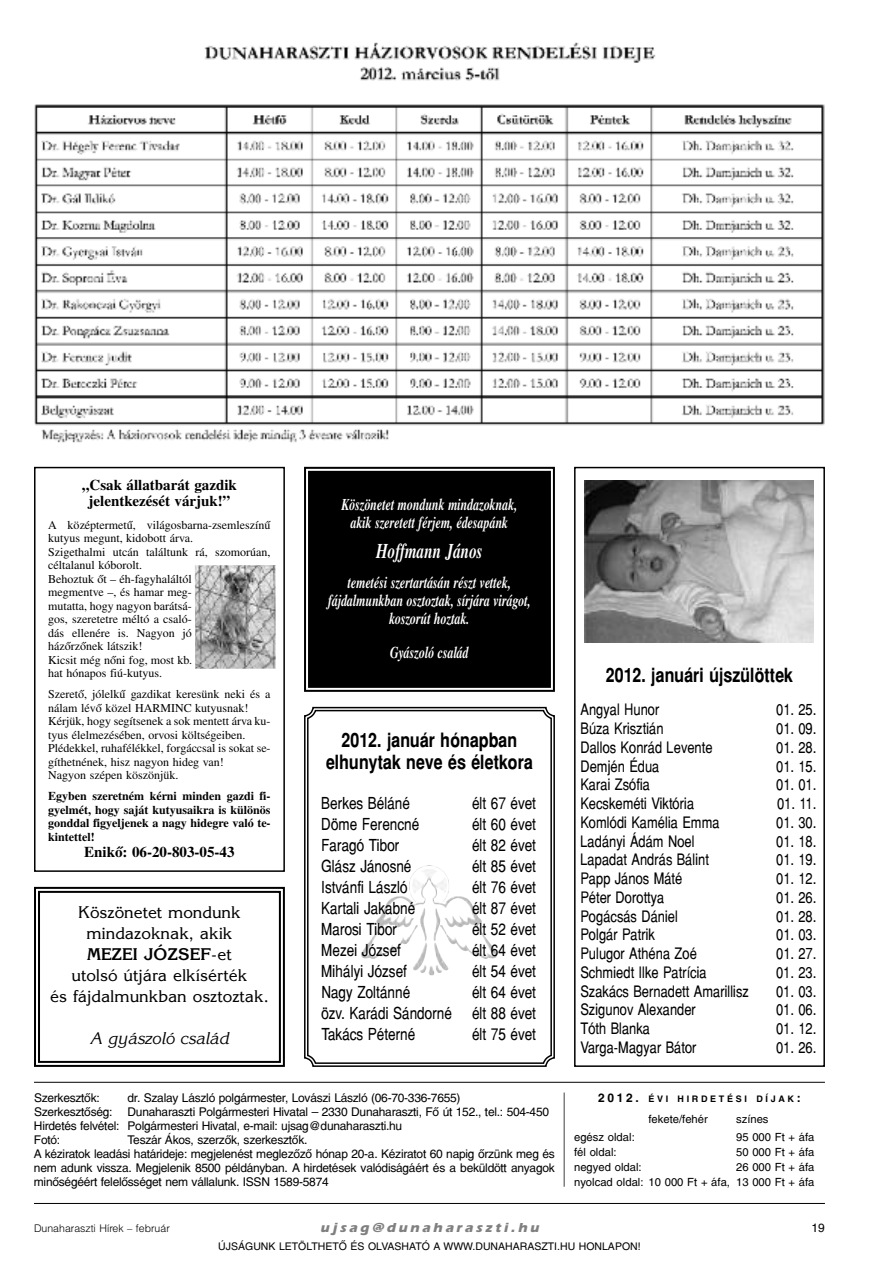
<style>
.page{position:relative;width:893px;height:1263px;background:#fff}
.page>*{position:absolute;margin:0;border:0;box-sizing:border-box;transform-origin:0 0}
.t1{font:italic 700 21px "H Times Cond 72";color:#fff}
.t2{font:700 19.5px/22.5px "H Switzerland Narrow";color:#000;text-align:center}
.t3{font:16.5px/21px "H Switzerland Narrow";color:#000;text-align:justify}
.t4{font:italic 700 16.5px/18px "H Times Cond 72";color:#fff;text-align:center}
.t5{font:16.5px/21px "H Korinna";color:#000;text-align:center}
.t6{font:italic 16.5px "H Korinna";color:#000}
.t7{font:15.75px "H Switzerland Narrow";color:#000}
.t8{font:700 15px/16.5px "H Times";color:#000;text-align:center}
.t9{font:italic 700 13.5px "H Erie";color:#808080}
.t10{font:12px/13.5px "H Times";color:#000}
.t11{font:12px/14.1px "H Switzerland";letter-spacing:-.02em;color:#000}
.t12{font:700 12px/13.5px "H Times";color:#000;text-align:justify}
.t13{font:11.25px/15px "H Switzerland";color:#000;text-align:right}
.t14{font:10.5px "H Switzerland";color:#000}
.t15{font:300 10.5px "H Switzerland";color:#000}
.t16{font:700 9px "H Switzerland";letter-spacing:.295em;color:#000}
.s1{font-weight:700}
.s2{font-size:12px}
</style>
<div class="page">
<hr style="left:34px;top:1203px;width:791px;height:1px;background:#000">
<hr style="left:563px;top:1092px;width:2px;height:95px;background:#808080">
<hr style="left:34px;top:1082px;width:791px;height:1px;background:#000">
<div style="left:34px;top:887px;width:251px;height:180px;border:2px solid #000"></div>
<div style="left:38px;top:891px;width:243px;height:172px;border:2px solid #000"></div>
<div style="left:310px;top:473px;width:239px;height:213px;background:#000"></div>
<div style="left:304px;top:467px;width:251px;height:225px;border:2px solid #000"></div>
<div style="left:308px;top:471px;width:243px;height:217px;border:2px solid #000"></div>
<svg style="left:304px;top:706px;width:251px;height:361px;background:#585858"></svg>
<svg style="left:306px;top:709px;width:247px;height:356px"></svg>
<div style="left:574px;top:467px;width:251px;height:600px;border:2px solid #000"></div>
<img style="left:584px;top:480px;width:230px;height:162px">
<div style="left:34px;top:467px;width:251px;height:405px;border:2px solid #000"></div>
<img style="left:195px;top:565px;width:81px;height:104px">
<img style="left:34px;top:42px;width:791px;height:401px">
<p class="t8" style="left:82px;top:476px;width:156px">„Csak állatbarát gazdik jelentkezését várjuk!”</p>
<p class="t10" style="left:48px;top:518px;width:224px">A középtermetû, világosbarna-zsemleszínû kutyus megunt, kidobott árva.<br>Szigethalmi utcán találtunk rá, szomorúan, céltalanul kóborolt.<br>Behoztuk õt – éh-fagyhaláltól<br>megmentve –, és hamar meg-<br>mutatta, hogy nagyon barátsá-<br>gos, szeretetre méltó a csaló-<br>dás ellenére is. Nagyon jó<br>házõrzõnek látszik!<br>Kicsit még nõni fog, most kb.<br>hat hónapos fiú-kutyus.</p>
<p class="t10" style="left:48px;top:687px;width:224px">Szeretõ, jólelkû gazdikat keresünk neki és a nálam lévõ közel HARMINC kutyusnak!<br>Kérjük, hogy segítsenek a sok mentett árva ku&shy;tyus élelmezésében, orvosi költségeiben.<br>Plédekkel, ruhafélékkel, forgáccsal is sokat se&shy;gíthetnének, hisz nagyon hideg van!<br>Nagyon szépen köszönjük.</p>
<p class="t12" style="left:48px;top:789px;width:224px">Egyben szeretném kérni minden gazdi fi&shy;gyelmét, hogy saját kutyusaikra is különös gonddal figyeljenek a nagy hidegre való te&shy;kintettel!</p>
<p class="t8" style="left:84px;top:844px;width:152px">Enikõ: 06-20-803-05-43</p>
<h3 class="t5" style="left:50px;top:902px;width:220px">Köszönetet mondunk mindazoknak, akik<br><span class="s1">MEZEI JÓZSEF</span>-et<br>utolsó útjára elkísérték<br>és fájdalmunkban osztoztak.</h3>
<h3 class="t6" style="left:90px;top:1029px;width:141px">A gyászoló család</h3>
<h3 class="t4" style="left:342px;top:496px;width:177px">Köszönetet mondunk mindazoknak, akik szeretett férjem, édesapánk</h3>
<h1 class="t1" style="left:376px;top:539px;width:108px">Hoffmann János</h1>
<h3 class="t4" style="left:328px;top:574px;width:204px">temetési szertartásán részt vettek, fájdalmunkban osztoztak, sírjára virágot, koszorút hoztak.</h3>
<h3 class="t4" style="left:390px;top:643px;width:80px">Gyászoló család</h3>
<h2 class="t2" style="left:326px;top:728px;width:208px">2012. január hónapban elhunytak neve és életkora</h2>
<h3 class="t3" style="left:321px;top:792px;width:90px">Berkes Béláné</h3>
<h3 class="t3" style="left:472px;top:792px;width:66px">élt 67 évet</h3>
<h3 class="t3" style="left:321px;top:813px;width:99px">Döme Ferencné</h3>
<h3 class="t3" style="left:472px;top:813px;width:66px">élt 60 évet</h3>
<h3 class="t3" style="left:321px;top:834px;width:80px">Faragó Tibor</h3>
<h3 class="t3" style="left:472px;top:834px;width:66px">élt 82 évet</h3>
<h3 class="t3" style="left:321px;top:855px;width:92px">Glász Jánosné</h3>
<h3 class="t3" style="left:472px;top:855px;width:66px">élt 85 évet</h3>
<h3 class="t3" style="left:321px;top:876px;width:88px">Istvánfi László</h3>
<h3 class="t3" style="left:472px;top:876px;width:66px">élt 76 évet</h3>
<h3 class="t3" style="left:321px;top:897px;width:96px">Kartali Jakabné</h3>
<h3 class="t3" style="left:472px;top:897px;width:66px">élt 87 évet</h3>
<h3 class="t3" style="left:321px;top:918px;width:77px">Marosi Tibor</h3>
<h3 class="t3" style="left:472px;top:918px;width:66px">élt 52 évet</h3>
<h3 class="t3" style="left:321px;top:939px;width:81px">Mezei József</h3>
<h3 class="t3" style="left:472px;top:939px;width:66px">élt 64 évet</h3>
<h3 class="t3" style="left:321px;top:960px;width:87px">Mihályi József</h3>
<h3 class="t3" style="left:472px;top:960px;width:66px">élt 54 évet</h3>
<h3 class="t3" style="left:321px;top:981px;width:90px">Nagy Zoltánné</h3>
<h3 class="t3" style="left:321px;top:981px;width:216px;text-indent:151px">élt 64 évet özv. Karádi Sándorné élt 88 évet Takács Péterné</h3>
<h3 class="t3" style="left:472px;top:1023px;width:66px">élt 75 évet</h3>
<p class="t11" style="left:34px;top:1090px;width:517px;text-indent:94px">dr. Szalay László polgármester, Lovászi László (06-70-336-7655)<br>Szerkesztõség: Dunaharaszti Polgármesteri Hivatal – 2330 Dunaharaszti, Fõ út 152., tel.: 504-450<br>Hirdetés felvétel: Polgármesteri Hivatal, e-mail: ujsag@dunaharaszti.hu<br>Fotó:</p>
<p class="t11" style="left:34px;top:1090px;width:67px">Szerkesztõk:</p>
<p class="t11" style="left:34px;top:1133px;width:522px;text-indent:94px">Teszár Ákos, szerzõk, szerkesztõk.<br>A kéziratok leadási határideje: megjelenést meglezõzõ hónap 20-a. Kéziratot 60 napig õrzünk meg és nem adunk vissza. Megjelenik 8500 példányban. A hirdetések valódiságáért és a beküldött anyagok minõségéért felelõsséget nem vállalunk. ISSN 1589-5874</p>
<h2 class="t2" style="left:606px;top:663px;width:189px">2012. januári újszülöttek</h2>
<h3 class="t7" style="left:580px;top:700px;width:80px">Angyal Hunor</h3>
<h3 class="t7" style="left:776px;top:700px;width:42px">01. 25.</h3>
<h3 class="t7" style="left:580px;top:719px;width:85px">Búza Krisztián</h3>
<h3 class="t7" style="left:776px;top:719px;width:42px">01. 09.</h3>
<h3 class="t7" style="left:580px;top:737px;width:134px">Dallos Konrád Levente</h3>
<h3 class="t7" style="left:776px;top:737px;width:42px">01. 28.</h3>
<h3 class="t7" style="left:580px;top:756px;width:81px">Demjén Édua</h3>
<h3 class="t7" style="left:776px;top:756px;width:42px">01. 15.</h3>
<h3 class="t7" style="left:580px;top:775px;width:71px">Karai Zsófia</h3>
<h3 class="t7" style="left:776px;top:775px;width:42px">01. 01.</h3>
<h3 class="t7" style="left:580px;top:794px;width:115px">Kecskeméti Viktória</h3>
<h3 class="t7" style="left:777px;top:794px;width:41px">01. 11.</h3>
<h3 class="t7" style="left:580px;top:812px;width:141px">Komlódi Kamélia Emma</h3>
<h3 class="t7" style="left:776px;top:812px;width:42px">01. 30.</h3>
<h3 class="t7" style="left:580px;top:831px;width:116px">Ladányi Ádám Noel</h3>
<h3 class="t7" style="left:776px;top:831px;width:42px">01. 18.</h3>
<h3 class="t7" style="left:580px;top:850px;width:130px">Lapadat András Bálint</h3>
<h3 class="t7" style="left:776px;top:850px;width:42px">01. 19.</h3>
<h3 class="t7" style="left:580px;top:869px;width:104px">Papp János Máté</h3>
<h3 class="t7" style="left:776px;top:869px;width:42px">01. 12.</h3>
<h3 class="t7" style="left:580px;top:887px;width:86px">Péter Dorottya</h3>
<h3 class="t7" style="left:776px;top:887px;width:42px">01. 26.</h3>
<h3 class="t7" style="left:580px;top:906px;width:99px">Pogácsás Dániel</h3>
<h3 class="t7" style="left:776px;top:906px;width:42px">01. 28.</h3>
<h3 class="t7" style="left:580px;top:925px;width:76px">Polgár Patrik</h3>
<h3 class="t7" style="left:776px;top:925px;width:42px">01. 03.</h3>
<h3 class="t7" style="left:580px;top:944px;width:118px">Pulugor Athéna Zoé</h3>
<h3 class="t7" style="left:776px;top:944px;width:42px">01. 27.</h3>
<h3 class="t7" style="left:580px;top:962px;width:128px">Schmiedt Ilke Patrícia</h3>
<h3 class="t7" style="left:776px;top:962px;width:42px">01. 23.</h3>
<h3 class="t7" style="left:580px;top:981px;width:170px">Szakács Bernadett Amarillisz</h3>
<h3 class="t7" style="left:776px;top:981px;width:42px">01. 03.</h3>
<h3 class="t7" style="left:580px;top:1000px;width:117px">Szigunov Alexander</h3>
<h3 class="t7" style="left:776px;top:1000px;width:42px">01. 06.</h3>
<h3 class="t7" style="left:580px;top:1019px;width:71px">Tóth Blanka</h3>
<h3 class="t7" style="left:776px;top:1019px;width:42px">01. 12.</h3>
<h3 class="t7" style="left:580px;top:1037px;width:118px">Varga-Magyar Bátor</h3>
<h3 class="t7" style="left:776px;top:1037px;width:42px">01. 26.</h3>
<p class="t16" style="left:598px;top:1093px;width:204px"><span class="s2">2012.</span> ÉVI HIRDETÉSI DÍJAK<span class="s2">:</span></p>
<p class="t13" style="left:648px;top:1111px;width:61px">fekete/fehér</p>
<p class="t13" style="left:736px;top:1111px;width:34px">színes</p>
<p class="t13" style="left:574px;top:1129px;width:62px">egész oldal:</p>
<p class="t13" style="left:736px;top:1129px;width:80px">95 000 Ft + áfa</p>
<p class="t13" style="left:574px;top:1144px;width:44px">fél oldal:</p>
<p class="t13" style="left:736px;top:1144px;width:80px">50 000 Ft + áfa</p>
<p class="t13" style="left:574px;top:1159px;width:69px">negyed oldal:</p>
<p class="t13" style="left:574px;top:1159px;width:242px">26 000 Ft + áfa<br>nyolcad oldal: 10 000 Ft + áfa, 13 000 Ft + áfa</p>
<p class="t15" style="left:34px;top:1221px;width:137px">Dunaharaszti Hírek – február</p>
<p class="t9" style="left:320px;top:1219px;width:224px">uj sag@dunaharaszti.hu</p>
<p class="t11" style="left:812px;top:1220px;width:15px">19</p>
<p class="t14" style="left:218px;top:1240px;width:424px">ÚJSÁGUNK LETÖLTHETÕ ÉS OLVASHATÓ A WWW.DUNAHARASZTI.HU HONLAPON!</p>
</div>
